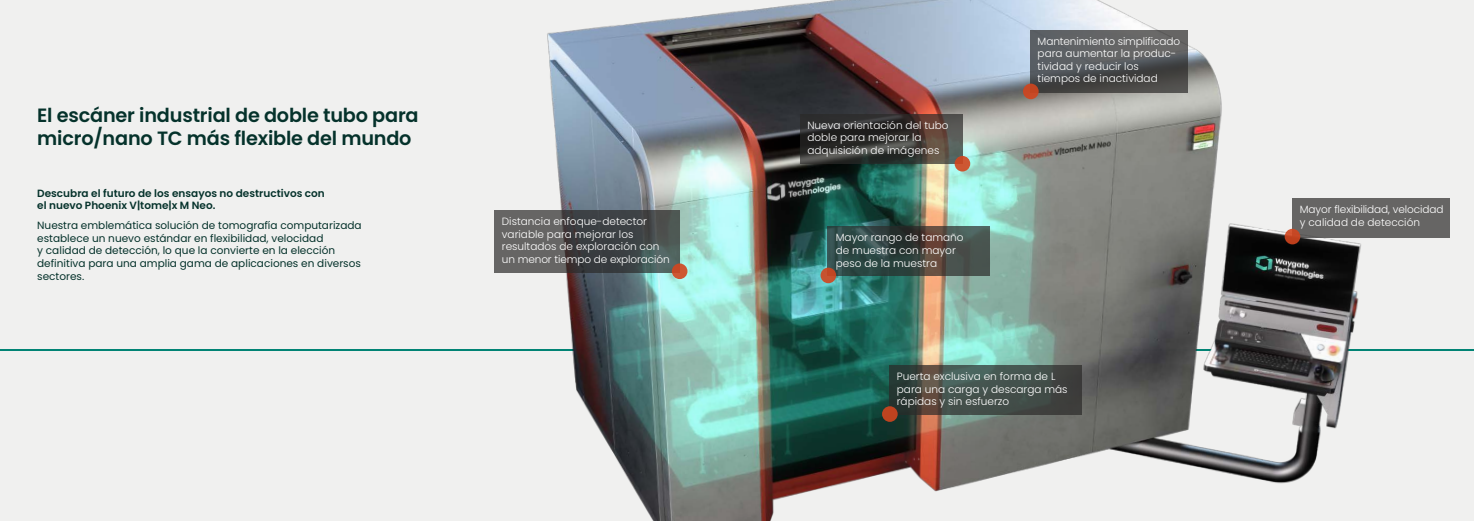
<style>
.page{position:relative;width:1474px;height:521px;background:#fff}
.page>*{position:absolute;margin:0;border:0;box-sizing:border-box;transform-origin:0 0}
.t1{font:600 19.25px/23.1px "Poppins";letter-spacing:-.01em;color:#05322b}
.t2{font:300 10.5px/12.6px "Poppins";color:#fff}
.t3{font:10.5px/12.6px "Poppins";color:#05322b}
.t4{font:600 10.5px/12.6px "Poppins";color:#05322b}
</style>
<div class="page">
<div style="left:0;top:0;width:1473px;height:521px;background:#f0f0ef"></div>
<hr style="left:0;top:349px;width:1473px;height:2px;background:#018374">
<img style="left:547px;top:0;width:836px;height:521px">
<svg style="left:1029px;top:30px;width:158px;height:62px;background:#565759"></svg>
<div style="left:1291px;top:198px;width:158px;height:39px;background:#666564"></div>
<svg style="left:827px;top:227px;width:162px;height:49px;background:#3d4843"></svg>
<svg style="left:800px;top:114px;width:162px;height:50px;background:#3b3734"></svg>
<svg style="left:494px;top:210px;width:185px;height:63px;background:#4e5151"></svg>
<svg style="left:889px;top:365px;width:192px;height:50px;background:#424a45"></svg>
<div style="left:1023px;top:84px;width:15px;height:15px;background:#c64825;border-radius:50%"></div>
<svg style="left:820px;top:268px;width:16px;height:15px"></svg>
<svg style="left:954px;top:156px;width:16px;height:16px"></svg>
<svg style="left:672px;top:263px;width:15px;height:16px"></svg>
<div style="left:882px;top:406px;width:15px;height:16px;background:#be431f;border-radius:50%"></div>
<svg style="left:1284px;top:229px;width:16px;height:15px"></svg>
<h1 class="t1" style="left:37px;top:104px;width:383px">El escáner industrial de doble tubo para micro/nano TC más flexible del mundo</h1>
<p class="t4" style="left:37px;top:187px;width:289px">Descubra el futuro de los ensayos no destructivos con el nuevo Phoenix V|tome|x M Neo.</p>
<p class="t3" style="left:37px;top:219px;width:326px">Nuestra emblemática solución de tomografía computarizada establece un nuevo estándar en flexibilidad, velocidad<br>y calidad de detección, lo que la convierte en la elección definitiva para una amplia gama de aplicaciones en diversos sectores.</p>
<p class="t2" style="left:502px;top:215px;width:169px">Distancia enfoque-detector variable para mejorar los resultados de exploración con un menor tiempo de exploración</p>
<p class="t2" style="left:807px;top:119px;width:143px">Nueva orientación del tubo doble para mejorar la adquisición de imágenes</p>
<p class="t2" style="left:835px;top:231px;width:129px">Mayor rango de tamaño de muestra con mayor peso de la muestra</p>
<p class="t2" style="left:1037px;top:35px;width:144px">Mantenimiento simplificado para aumentar la produc&shy;tividad y reducir los tiempos de inactividad</p>
<p class="t2" style="left:896px;top:370px;width:172px">Puerta exclusiva en forma de L para una carga y descarga más rápidas y sin esfuerzo</p>
<p class="t2" style="left:1299px;top:203px;width:145px">Mayor flexibilidad, velocidad y calidad de detección</p>
</div>
